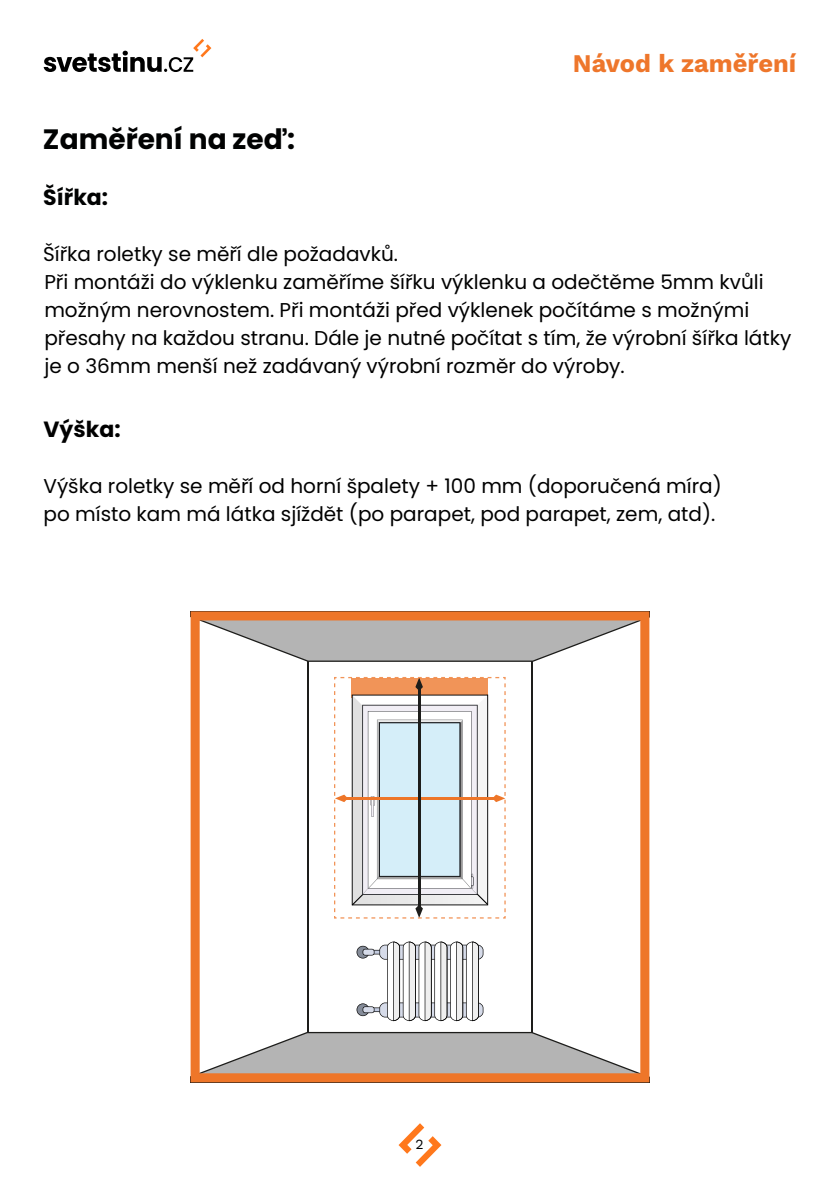
<style>
.page{position:relative;width:840px;height:1191px;background:#fff}
.page>*{position:absolute;margin:0;border:0;box-sizing:border-box;transform-origin:0 0}
.t1{font:700 28px "Poppins";color:#010202}
.t2{font:700 25.4px "Work Sans";color:#ee762b}
.t3{font:700 22px "Poppins";color:#010202}
.t4{font:700 22px "Poppins";color:#000}
.t5{font:20px/28px "Poppins";color:#000}
.t6{font:14px "Work Sans";color:#000}
</style>
<div class="page">
<svg style="left:398px;top:1123px;width:43px;height:43px"></svg>
<svg style="left:44px;top:39px;width:167px;height:33px"></svg>
<svg style="left:190px;top:611px;width:459px;height:471px"></svg>
<svg style="left:334px;top:677px;width:171px;height:241px"></svg>
<p class="t2" style="left:572px;top:44px;width:225px">Návod k zaměření</p>
<h1 class="t1" style="left:43px;top:123px;width:253px">Zaměření na zeď:</h1>
<p class="t3" style="left:43px;top:184px;width:66px">Šířka:</p>
<p class="t5" style="left:43px;top:240px;width:749px">Šířka roletky se měří dle požadavků.<br>Při montáži do výklenku zaměříme šířku výklenku a odečtěme 5mm kvůli možným nerovnostem. Při montáži před výklenek počítáme s možnými přesahy na každou stranu. Dále je nutné počítat s tím, že výrobní šířka látky je o 36mm menší než zadávaný výrobní rozměr do výroby.</p>
<p class="t4" style="left:43px;top:416px;width:79px">Výška:</p>
<p class="t5" style="left:43px;top:472px;width:679px">Výška roletky se měří od horní špalety + 100 mm (doporučená míra) po místo kam má látka sjíždět (po parapet, pod parapet, zem, atd).</p>
<p class="t6" style="left:415px;top:1133px;width:10px">2</p>
</div>
